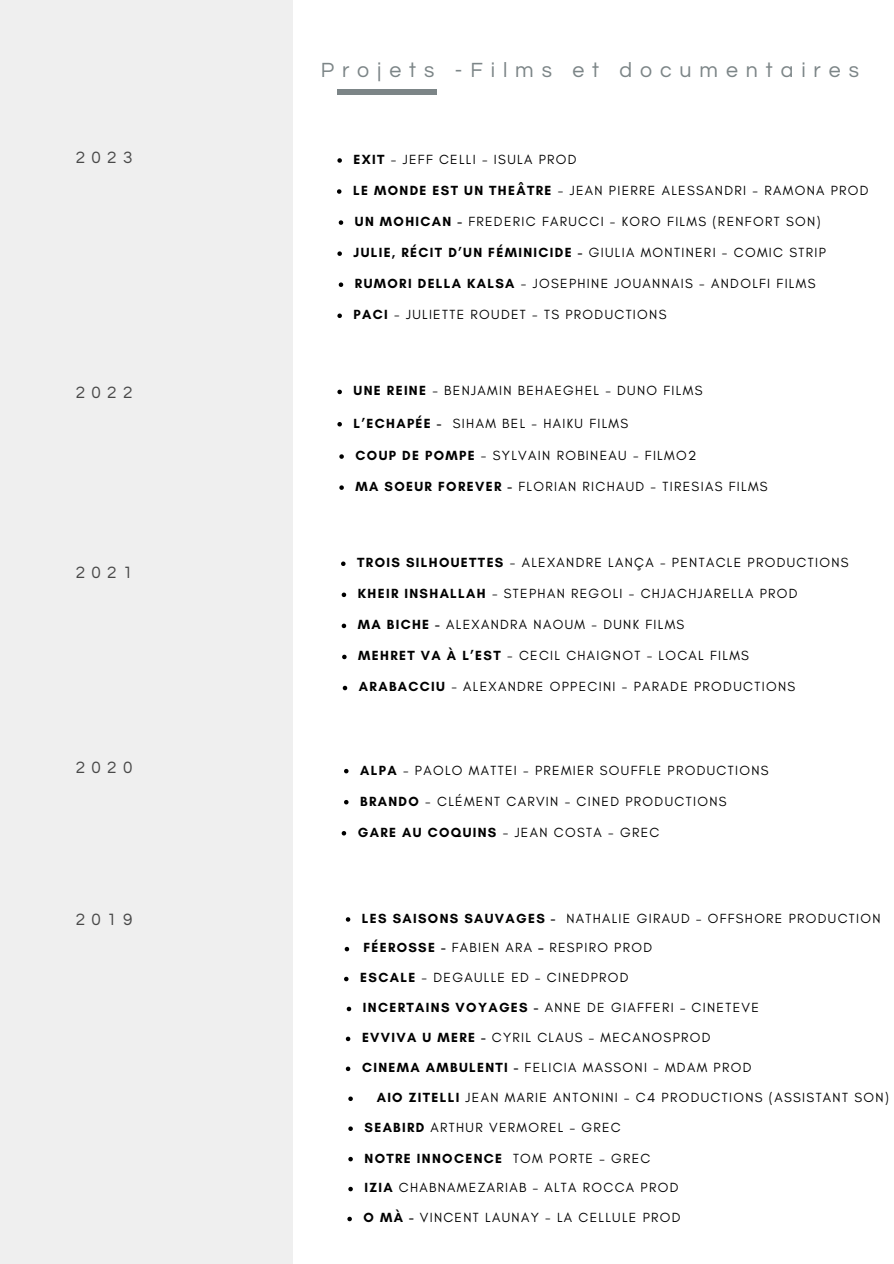
<style>
.page{position:relative;width:894px;height:1264px;background:#fff}
.page>*{position:absolute;margin:0;border:0;box-sizing:border-box;transform-origin:0 0}
.t1{font:21.3px "Questrial";letter-spacing:.37em;color:#7c8587}
.t2{font:17.1px "Questrial";letter-spacing:.37em;color:#484848}
.t3{font:13.5px "Glacial Indifference";letter-spacing:.1em;color:#000}
.t4{font:700 13.5px "Glacial Indifference";letter-spacing:.1em;color:#000}
.s1{font-weight:700}
.s2{font-weight:400}
</style>
<div class="page">
<div style="left:0;top:0;width:292px;height:1263px;background:#efefef"></div>
<div style="left:337px;top:89px;width:99px;height:6px;background:#7c8587"></div>
<svg style="left:337px;top:158px;width:5px;height:5px"></svg>
<svg style="left:337px;top:189px;width:4px;height:5px"></svg>
<svg style="left:338px;top:220px;width:5px;height:5px"></svg>
<svg style="left:337px;top:251px;width:5px;height:5px"></svg>
<svg style="left:338px;top:282px;width:5px;height:5px"></svg>
<svg style="left:337px;top:313px;width:5px;height:5px"></svg>
<svg style="left:337px;top:389px;width:5px;height:5px"></svg>
<svg style="left:337px;top:422px;width:5px;height:4px"></svg>
<svg style="left:339px;top:454px;width:5px;height:5px"></svg>
<svg style="left:341px;top:592px;width:5px;height:5px"></svg>
<svg style="left:341px;top:623px;width:5px;height:5px"></svg>
<svg style="left:342px;top:654px;width:4px;height:5px"></svg>
<svg style="left:341px;top:561px;width:4px;height:5px"></svg>
<svg style="left:344px;top:769px;width:4px;height:4px"></svg>
<svg style="left:342px;top:685px;width:5px;height:5px"></svg>
<svg style="left:344px;top:800px;width:4px;height:4px"></svg>
<svg style="left:339px;top:485px;width:5px;height:5px"></svg>
<svg style="left:341px;top:831px;width:5px;height:4px"></svg>
<svg style="left:346px;top:917px;width:4px;height:4px"></svg>
<svg style="left:344px;top:976px;width:4px;height:5px"></svg>
<svg style="left:346px;top:1006px;width:5px;height:5px"></svg>
<svg style="left:346px;top:1036px;width:4px;height:5px"></svg>
<svg style="left:346px;top:1066px;width:4px;height:5px"></svg>
<svg style="left:348px;top:1096px;width:5px;height:5px"></svg>
<svg style="left:348px;top:1126px;width:5px;height:4px"></svg>
<svg style="left:348px;top:1156px;width:5px;height:5px"></svg>
<svg style="left:348px;top:1186px;width:5px;height:5px"></svg>
<svg style="left:347px;top:1216px;width:5px;height:5px"></svg>
<svg style="left:344px;top:946px;width:5px;height:5px"></svg>
<h2 class="t1" style="left:320px;top:59px;width:539px">Projets -Films et documentaires</h2>
<h2 class="t2" style="left:76px;top:149px;width:58px">2023</h2>
<h2 class="t3" style="left:353px;top:151px;width:224px"><span class="s1">EXIT</span> - JEFF CELLI - ISULA PROD</h2>
<h2 class="t3" style="left:353px;top:182px;width:517px"><span class="s1">LE MONDE EST UN THEÂTRE</span> - JEAN PIERRE ALESSANDRI - RAMONA PROD</h2>
<h2 class="t3" style="left:355px;top:213px;width:467px"><span class="s1">UN MOHICAN -</span> FREDERIC FARUCCI - KORO FILMS (RENFORT SON)</h2>
<h1 class="t4" style="left:353px;top:244px;width:473px">JULIE, RÉCIT D’UN FÉMINICIDE - <span class="s2">GIULIA MONTINERI - COMIC STRIP</span></h1>
<p class="t3" style="left:355px;top:275px;width:462px"><span class="s1">RUMORI DELLA KALSA</span> - JOSEPHINE JOUANNAIS - ANDOLFI FILMS</p>
<p class="t3" style="left:353px;top:306px;width:314px"><span class="s1">PACI</span> - JULIETTE ROUDET - TS PRODUCTIONS</p>
<p class="t2" style="left:76px;top:384px;width:58px">2022</p>
<p class="t3" style="left:353px;top:382px;width:350px"><span class="s1">UNE REINE</span> - BENJAMIN BEHAEGHEL - DUNO FILMS</p>
<p class="t3" style="left:353px;top:415px;width:276px"><span class="s1">L’ECHAPÉE -</span> SIHAM BEL - HAIKU FILMS</p>
<p class="t3" style="left:355px;top:447px;width:342px"><span class="s1">COUP DE POMPE</span> - SYLVAIN ROBINEAU - FILMO2</p>
<p class="t2" style="left:76px;top:564px;width:58px">2021</p>
<p class="t2" style="left:76px;top:759px;width:58px">2020</p>
<p class="t2" style="left:76px;top:911px;width:58px">2019</p>
<p class="t3" style="left:355px;top:478px;width:413px"><span class="s1">MA SOEUR FOREVER -</span> FLORIAN RICHAUD - TIRESIAS FILMS</p>
<p class="t3" style="left:357px;top:554px;width:492px"><span class="s1">TROIS SILHOUETTES</span> - ALEXANDRE LANÇA - PENTACLE PRODUCTIONS</p>
<p class="t3" style="left:358px;top:585px;width:441px"><span class="s1">KHEIR INSHALLAH</span> - STEPHAN REGOLI - CHJACHJARELLA PROD</p>
<p class="t3" style="left:358px;top:616px;width:328px"><span class="s1">MA BICHE -</span> ALEXANDRA NAOUM - DUNK FILMS</p>
<p class="t3" style="left:358px;top:647px;width:392px"><span class="s1">MEHRET VA À L’EST</span> - CECIL CHAIGNOT - LOCAL FILMS</p>
<p class="t3" style="left:359px;top:678px;width:437px"><span class="s1">ARABACCIU</span> - ALEXANDRE OPPECINI - PARADE PRODUCTIONS</p>
<p class="t3" style="left:360px;top:761px;width:410px"><span class="s1">ALPA</span> - PAOLO MATTEI - PREMIER SOUFFLE PRODUCTIONS</p>
<p class="t3" style="left:360px;top:792px;width:368px"><span class="s1">BRANDO</span> - CLÉMENT CARVIN - CINED PRODUCTIONS</p>
<p class="t3" style="left:358px;top:823px;width:303px"><span class="s1">GARE AU COQUINS</span> - JEAN COSTA - GREC</p>
<p class="t4" style="left:362px;top:910px;width:195px">LES SAISONS SAUVAGES -</p>
<p class="t3" style="left:566px;top:910px;width:315px">NATHALIE GIRAUD – OFFSHORE PRODUCTION</p>
<p class="t3" style="left:363px;top:939px;width:290px"><span class="s1">FÉEROSSE -</span> FABIEN ARA <span class="s1">–</span> RESPIRO PROD</p>
<p class="t3" style="left:360px;top:969px;width:270px"><span class="s1">ESCALE</span> - DEGAULLE ED – CINEDPROD</p>
<p class="t3" style="left:363px;top:999px;width:397px"><span class="s1">INCERTAINS VOYAGES -</span> ANNE DE GIAFFERI – CINETEVE</p>
<p class="t3" style="left:362px;top:1029px;width:350px"><span class="s1">EVVIVA U MERE -</span> CYRIL CLAUS – MECANOSPROD</p>
<p class="t3" style="left:362px;top:1059px;width:391px"><span class="s1">CINEMA AMBULENTI -</span> FELICIA MASSONI – MDAM PROD</p>
<p class="t3" style="left:376px;top:1089px;width:514px"><span class="s1">AIO ZITELLI</span> JEAN MARIE ANTONINI – C4 PRODUCTIONS (ASSISTANT SON)</p>
<p class="t3" style="left:364px;top:1119px;width:258px"><span class="s1">SEABIRD</span> ARTHUR VERMOREL – GREC</p>
<p class="t4" style="left:364px;top:1149px;width:287px">NOTRE INNOCENCE <span class="s2">TOM PORTE – GREC</span></p>
<p class="t3" style="left:364px;top:1179px;width:315px"><span class="s1">IZIA</span> CHABNAMEZARIAB – ALTA ROCCA PROD</p>
<p class="t3" style="left:363px;top:1209px;width:318px"><span class="s1">O MÀ -</span> VINCENT LAUNAY - LA CELLULE PROD</p>
</div>
